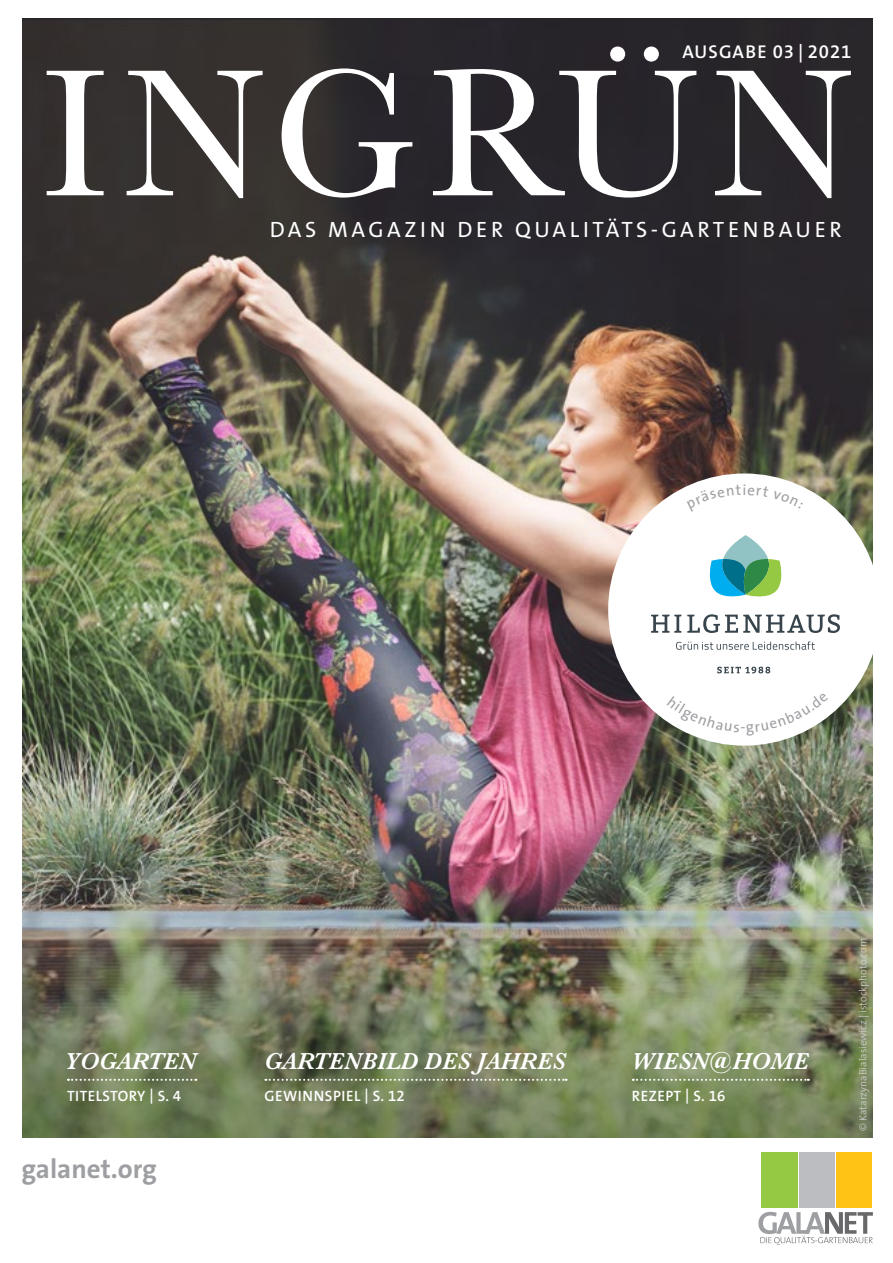
<style>
.page{position:relative;width:893px;height:1263px;background:#fff}
.page>*{position:absolute;margin:0;border:0;box-sizing:border-box;transform-origin:0 0}
.t1{font:700 27px "The Sans B W7";color:#9d9fa2}
.t2{font:italic 600 24px "Baskerville";color:#fff}
.t3{font:22.2px "The Sans B W5 Plain";letter-spacing:.16em;color:#fff}
.t4{font:600 18.6px "The Sans B W6";letter-spacing:.05em;color:#fff}
.t5{font:600 15px "The Sans B W6";letter-spacing:.035em;color:#fff}
._06_Bildnachweis{font:300 10.5px "The Sans B W3";color:#d1d2d4}
</style>
<div class="page">
<img style="left:22px;top:19px;width:851px;height:846px">
<img style="left:22px;top:865px;width:851px;height:272px">
<svg style="left:47px;top:47px;width:804px;height:151px;fill:#2e2c2d"></svg>
<div style="left:836px;top:1152px;width:36px;height:55px;background:#fec314"></div>
<div style="left:799px;top:1152px;width:36px;height:55px;background:#bcbdc0"></div>
<div style="left:761px;top:1152px;width:36px;height:55px;background:#95c943"></div>
<svg style="left:758px;top:1212px;width:115px;height:33px"></svg>
<svg style="left:265px;top:1079px;width:302px;height:2px"></svg>
<svg style="left:633px;top:1079px;width:176px;height:2px"></svg>
<svg style="left:68px;top:1079px;width:128px;height:2px"></svg>
<div style="left:608px;top:473px;width:272px;height:273px;background:#fff;border-radius:50%"></div>
<svg style="left:676px;top:641px;width:139px;height:9px"></svg>
<svg style="left:717px;top:667px;width:53px;height:6px"></svg>
<svg style="left:651px;top:615px;width:30px;height:18px"></svg>
<svg style="left:687px;top:614px;width:153px;height:19px"></svg>
<svg style="left:709px;top:535px;width:73px;height:62px"></svg>
<svg style="left:667px;top:717px;width:161px;height:19px"></svg>
<svg style="left:687px;top:484px;width:116px;height:3px"></svg>
<p class="t4" style="left:682px;top:40px;width:171px">AUSGABE 03 | 2021</p>
<p class="t3" style="left:270px;top:215px;width:573px">DAS MAGAZIN DER QUALITÄTS-GARTENBAUER</p>
<p class="t2" style="left:632px;top:1045px;width:179px">WIESN@HOME</p>
<p class="t2" style="left:65px;top:1045px;width:133px">YOGARTEN</p>
<p class="t2" style="left:264px;top:1045px;width:303px">GARTENBILD DES JAHRES</p>
<p class="t5" style="left:264px;top:1087px;width:142px">GEWINNSPIEL | S. 12</p>
<p class="t5" style="left:67px;top:1087px;width:116px">TITELSTORY | S. 4</p>
<p class="t5" style="left:632px;top:1087px;width:95px">REZEPT | S. 16</p>
<p class="t1" style="left:21px;top:1152px;width:137px">galanet.org</p>
<p class="_06_Bildnachweis" style="left:856px;top:1131px;width:194px;rotate:-90deg">© KatarzynaBialasiewicz | istockphoto.com</p>
</div>
